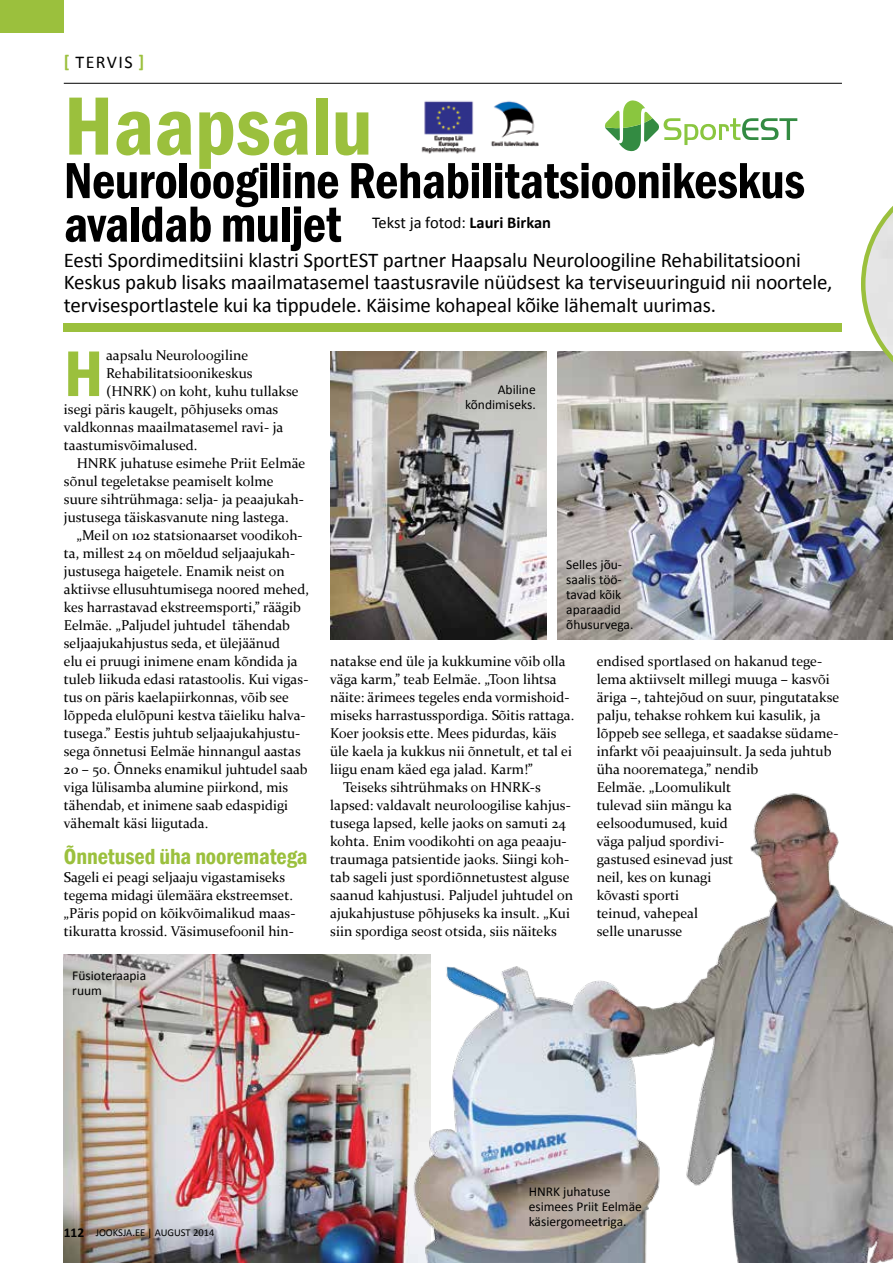
<style>
.page{position:relative;width:893px;height:1263px;background:#fff}
.page>*{position:absolute;margin:0;border:0;box-sizing:border-box;transform-origin:0 0}
.t1{font:600 condensed 85.5px "Franklin Gothic";color:#9bc03d}
.t2{font:600 condensed 66.9px "Franklin Gothic";color:#9bc03d}
.t3{font:600 condensed 52.5px/43.5px "Franklin Gothic";letter-spacing:-.01em;color:#000}
.t4{font:600 condensed 22.5px "Franklin Gothic";letter-spacing:-.005em;color:#9bc03d}
.t5{font:21px/22.5px "Calibri";letter-spacing:-.005em;color:#000}
.t6{font:18px "Calibri";letter-spacing:.08em;color:#000}
.t7{font:16.5px "Calibri";letter-spacing:-.01em;color:#000}
.t8{font:14.25px/18px "Constantia";color:#000}
.t9{font:13.5px/15px "Calibri";color:#000}
.t10{font:10.5px "Calibri";color:#000}
.s1{font-weight:700;color:#9bc03d}
.s2{font-weight:700}
.s3{font-weight:700;font-size:13.5px}
</style>
<div class="page">
<div style="left:0;top:0;width:64px;height:32px;background:#9bc03d"></div>
<div style="left:64px;top:323px;width:778px;height:8px;background:#9bc03d"></div>
<svg style="left:605px;top:100px;width:192px;height:51px"></svg>
<img style="left:421px;top:101px;width:118px;height:53px">
<img style="left:63px;top:954px;width:332px;height:309px">
<img style="left:557px;top:351px;width:336px;height:288px">
<img style="left:395px;top:793px;width:498px;height:470px">
<img style="left:330px;top:351px;width:216px;height:288px">
<svg style="left:861px;top:206px;width:32px;height:190px"></svg>
<hr style="left:64px;top:83px;width:778px;height:1px;background:#000">
<p class="t6" style="left:64px;top:51px;width:82px"><span class="s1">[</span> TERVIS <span class="s1">]</span></p>
<h1 class="t1" style="left:64px;top:69px;width:310px">Haapsalu</h1>
<h3 class="t3" style="left:64px;top:158px;width:743px">Neuroloogiline Rehabilitatsioonikeskus avaldab muljet</h3>
<p class="t7" style="left:372px;top:212px;width:181px">Tekst ja fotod: <span class="s2">Lauri Birkan</span></p>
<p class="t5" style="left:64px;top:249px;width:770px">Eesti Spordimeditsiini klastri SportEST partner Haapsalu Neuroloogiline Rehabilitatsiooni<br>Keskus pakub lisaks maailmatasemel taastusravile nüüdsest ka terviseuuringuid nii noortele, tervisesportlastele kui ka tippudele. Käisime kohapeal kõike lähemalt uurimas.</p>
<h2 class="t2" style="left:64px;top:329px;width:41px">H</h2>
<p class="t8" style="left:106px;top:346px;width:144px">aapsalu Neuroloogiline</p>
<p class="t8" style="left:106px;top:364px;width:148px">Rehabilitatsioonikeskus</p>
<p class="t8" style="left:106px;top:382px;width:194px">(HNRK) on koht, kuhu tullakse</p>
<p class="t8" style="left:64px;top:400px;width:216px">isegi päris kaugelt, põhjuseks omas</p>
<p class="t8" style="left:64px;top:418px;width:221px">valdkonnas maailmatasemel ravi- ja</p>
<p class="t8" style="left:64px;top:436px;width:135px">taastumisvõimalused.</p>
<p class="t8" style="left:77px;top:454px;width:230px">HNRK juhatuse esimehe Priit Eelmäe</p>
<p class="t8" style="left:64px;top:471px;width:211px">sõnul tegeletakse peamiselt kolme</p>
<p class="t8" style="left:64px;top:489px;width:241px">suure sihtrühmaga: selja- ja peaajukah-</p>
<p class="t8" style="left:64px;top:507px;width:226px">justusega täiskasvanute ning lastega.</p>
<p class="t8" style="left:77px;top:526px;width:227px">„Meil on 102 statsionaarset voodikoh-</p>
<p class="t8" style="left:64px;top:544px;width:233px">ta, millest 24 on mõeldud seljaajukah-</p>
<p class="t8" style="left:64px;top:562px;width:222px">justusega haigetele. Enamik neist on</p>
<p class="t8" style="left:64px;top:580px;width:247px">aktiivse ellusuhtumisega noored mehed,</p>
<p class="t8" style="left:64px;top:598px;width:238px">kes harrastavad ekstreemsporti,” räägib</p>
<p class="t8" style="left:64px;top:616px;width:228px">Eelmäe. „Paljudel juhtudel tähendab</p>
<p class="t8" style="left:64px;top:634px;width:218px">seljaajukahjustus seda, et ülejäänud</p>
<p class="t8" style="left:64px;top:652px;width:235px">elu ei pruugi inimene enam kõndida ja</p>
<p class="t8" style="left:64px;top:670px;width:246px">tuleb liikuda edasi ratastoolis. Kui vigas-</p>
<p class="t8" style="left:64px;top:688px;width:227px">tus on päris kaelapiirkonnas, võib see</p>
<p class="t8" style="left:64px;top:706px;width:243px">lõppeda elulõpuni kestva täieliku halva-</p>
<p class="t8" style="left:64px;top:724px;width:238px">tusega.” Eestis juhtub seljaajukahjustu-</p>
<p class="t8" style="left:64px;top:742px;width:238px">sega õnnetusi Eelmäe hinnangul aastas</p>
<p class="t8" style="left:64px;top:760px;width:245px">20 – 50. Õnneks enamikul juhtudel saab</p>
<p class="t8" style="left:64px;top:778px;width:226px">viga lülisamba alumine piirkond, mis</p>
<p class="t8" style="left:64px;top:796px;width:226px">tähendab, et inimene saab edaspidigi</p>
<p class="t8" style="left:64px;top:814px;width:146px">vähemalt käsi liigutada.</p>
<h3 class="t4" style="left:64px;top:841px;width:245px">Õnnetused üha noorematega</h3>
<p class="t8" style="left:64px;top:868px;width:233px">Sageli ei peagi seljaaju vigastamiseks tegema midagi ülemäära ekstreemset. „Päris popid on kõikvõimalikud maas&shy;tikuratta krossid. Väsimusefoonil hin-</p>
<p class="t9" style="left:465px;top:382px;width:72px;text-align:right">Abiline kõndimiseks.</p>
<p class="t9" style="left:566px;top:557px;width:69px">Selles jõu&shy;saalis töö&shy;tavad kõik aparaadid õhusurvega.</p>
<p class="t8" style="left:597px;top:652px;width:244px">endised sportlased on hakanud tege&shy;lema aktiivselt millegi muuga – kasvõi äriga –, tahtejõud on suur, pingutatakse palju, tehakse rohkem kui kasulik, ja lõppeb see sellega, et saadakse südame&shy;infarkt või peaajuinsult. Ja seda juhtub üha noorematega,” nendib<br>Eelmäe. „Loomulikult<br>tulevad siin mängu ka<br>eelsoodumused, kuid<br>väga paljud spordivi-<br>gastused esinevad just<br>neil, kes on kunagi<br>kõvasti sporti<br>teinud, vahepeal<br>selle unarusse</p>
<p class="t8" style="left:330px;top:652px;width:237px">natakse end üle ja kukkumine võib olla</p>
<p class="t8" style="left:330px;top:670px;width:228px">väga karm,” teab Eelmäe. „Toon lihtsa</p>
<p class="t8" style="left:330px;top:688px;width:241px">näite: ärimees tegeles enda vormishoid-</p>
<p class="t8" style="left:330px;top:706px;width:246px">miseks harrastusspordiga. Sõitis rattaga.</p>
<p class="t8" style="left:330px;top:724px;width:228px">Koer jooksis ette. Mees pidurdas, käis</p>
<p class="t8" style="left:330px;top:742px;width:243px">üle kaela ja kukkus nii õnnetult, et tal ei</p>
<p class="t8" style="left:330px;top:760px;width:204px">liigu enam käed ega jalad. Karm!”</p>
<p class="t8" style="left:343px;top:778px;width:199px">Teiseks sihtrühmaks on HNRK-s</p>
<p class="t8" style="left:330px;top:796px;width:242px">lapsed: valdavalt neuroloogilise kahjus-</p>
<p class="t8" style="left:330px;top:814px;width:237px">tusega lapsed, kelle jaoks on samuti 24</p>
<p class="t8" style="left:330px;top:832px;width:238px">kohta. Enim voodikohti on aga peaaju-</p>
<p class="t8" style="left:330px;top:850px;width:241px">traumaga patsientide jaoks. Siingi koh-</p>
<p class="t8" style="left:330px;top:868px;width:241px">tab sageli just spordiõnnetustest alguse</p>
<p class="t8" style="left:330px;top:886px;width:244px">saanud kahjustusi. Paljudel juhtudel on</p>
<p class="t8" style="left:330px;top:903px;width:241px">ajukahjustuse põhjuseks ka insult. „Kui</p>
<p class="t8" style="left:330px;top:921px;width:228px">siin spordiga seost otsida, siis näiteks</p>
<p class="t9" style="left:72px;top:968px;width:75px">Füsioteraapia ruum</p>
<p class="t10" style="left:64px;top:1226px;width:152px"><span class="s3">112</span> JOOKSJA.EE | AUGUST 2014</p>
<p class="t9" style="left:529px;top:1184px;width:115px">HNRK juhatuse esimees Priit Eelmäe käsiergomeetriga.</p>
</div>
